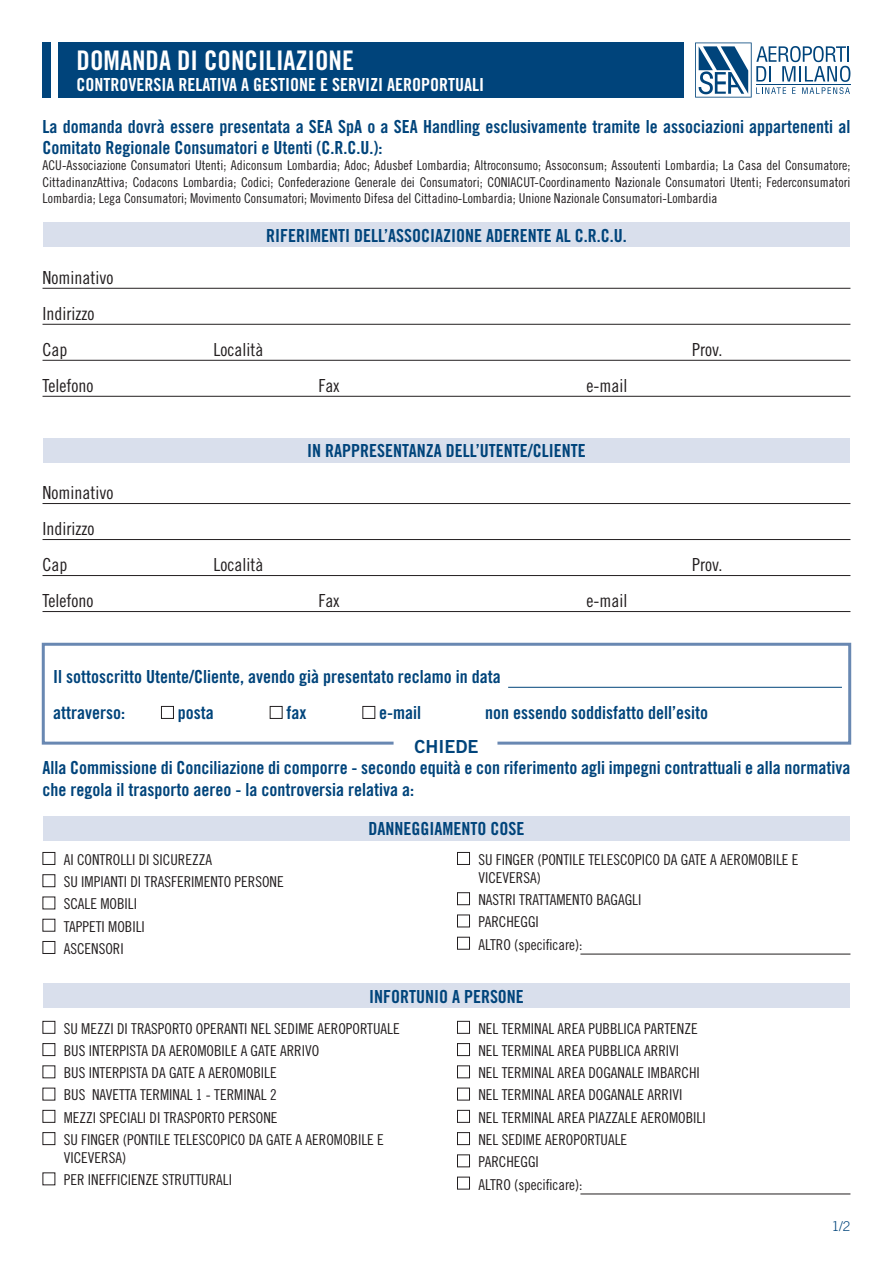
<style>
.page{position:relative;width:893px;height:1263px;background:#fff}
.page>*{position:absolute;margin:0;border:0;box-sizing:border-box;transform-origin:0 0}
.t1{font:27px "Trade Gothic Bold Cond Twenty";color:#fff}
.t2{font:18px/21.6px "Trade Gothic Bold Cond Twenty";color:#00447b}
.t3{font:18px/36px "Trade Gothic Cond Eighteen";color:#231f20}
.t4{font:18px "Trade Gothic Bold Cond Twenty";color:#fff}
.t5{font:18px "Trade Gothic Bold Two";color:#00447b}
.t6{font:15px/22.2px "Trade Gothic Cond Eighteen";color:#231f20}
.t7{font:13.5px/16.2px "Trade Gothic Cond Eighteen";color:#231f20;text-align:justify}
.t8{font:300 13.5px "Trade Gothic";color:#00447b}
</style>
<div class="page">
<svg style="left:41px;top:642px;width:811px;height:103px"></svg>
<svg style="left:695px;top:43px;width:155px;height:55px"></svg>
<div style="left:43px;top:43px;width:8px;height:55px;background:#00447b"></div>
<div style="left:58px;top:43px;width:626px;height:55px;background:#00447b"></div>
<div style="left:43px;top:223px;width:807px;height:24px;background:#d9dfec"></div>
<hr style="left:43px;top:288px;width:807px;height:1px;background:#231f20">
<hr style="left:43px;top:324px;width:807px;height:1px;background:#231f20">
<hr style="left:43px;top:360px;width:807px;height:1px;background:#231f20">
<hr style="left:43px;top:396px;width:807px;height:1px;background:#231f20">
<div style="left:43px;top:438px;width:807px;height:24px;background:#d9dfec"></div>
<hr style="left:43px;top:503px;width:807px;height:1px;background:#231f20">
<hr style="left:43px;top:539px;width:807px;height:1px;background:#231f20">
<hr style="left:43px;top:575px;width:807px;height:1px;background:#231f20">
<hr style="left:43px;top:611px;width:807px;height:1px;background:#231f20">
<div style="left:43px;top:816px;width:807px;height:25px;background:#d9dfec"></div>
<div style="left:43px;top:852px;width:12px;height:13px;border:1px solid #231f20"></div>
<div style="left:43px;top:874px;width:12px;height:13px;border:1px solid #231f20"></div>
<div style="left:43px;top:941px;width:12px;height:13px;border:1px solid #231f20"></div>
<hr style="left:580px;top:954px;width:270px;height:1px;background:#231f20">
<div style="left:457px;top:852px;width:13px;height:13px;border:1px solid #231f20"></div>
<div style="left:457px;top:892px;width:13px;height:13px;border:1px solid #231f20"></div>
<div style="left:457px;top:914px;width:13px;height:13px;border:1px solid #231f20"></div>
<div style="left:457px;top:937px;width:13px;height:12px;border:1px solid #231f20"></div>
<div style="left:43px;top:984px;width:807px;height:24px;background:#d9dfec"></div>
<div style="left:43px;top:1021px;width:12px;height:13px;border:1px solid #231f20"></div>
<div style="left:43px;top:1043px;width:12px;height:13px;border:1px solid #231f20"></div>
<div style="left:43px;top:1110px;width:12px;height:13px;border:1px solid #231f20"></div>
<div style="left:43px;top:1132px;width:12px;height:13px;border:1px solid #231f20"></div>
<hr style="left:580px;top:1194px;width:270px;height:1px;background:#231f20">
<div style="left:457px;top:1021px;width:13px;height:13px;border:1px solid #231f20"></div>
<div style="left:457px;top:1043px;width:13px;height:13px;border:1px solid #231f20"></div>
<div style="left:457px;top:1065px;width:13px;height:13px;border:1px solid #231f20"></div>
<div style="left:457px;top:1088px;width:13px;height:12px;border:1px solid #231f20"></div>
<div style="left:457px;top:1110px;width:13px;height:13px;border:1px solid #231f20"></div>
<div style="left:457px;top:1132px;width:13px;height:13px;border:1px solid #231f20"></div>
<div style="left:457px;top:1154px;width:13px;height:13px;border:1px solid #231f20"></div>
<div style="left:457px;top:1177px;width:13px;height:12px;border:1px solid #231f20"></div>
<hr style="left:508px;top:687px;width:334px;height:1px;background:#00447b">
<div style="left:161px;top:706px;width:13px;height:13px;border:1px solid #231f20"></div>
<div style="left:270px;top:706px;width:13px;height:13px;border:1px solid #231f20"></div>
<div style="left:362px;top:706px;width:13px;height:13px;border:1px solid #231f20"></div>
<h1 class="t1" style="left:77px;top:43px;width:279px">DOMANDA DI CONCILIAZIONE</h1>
<p class="t4" style="left:77px;top:74px;width:409px">CONTROVERSIA RELATIVA A GESTIONE E SERVIZI AEROPORTUALI</p>
<p class="t2" style="left:43px;top:115px;width:809px">La domanda dovrà essere presentata a SEA SpA o a SEA Handling esclusivamente tramite le associazioni appartenenti al<br>Comitato Regionale Consumatori e Utenti (C.R.C.U.):</p>
<p class="t7" style="left:43px;top:157px;width:809px">ACU-Associazione Consumatori Utenti; Adiconsum Lombardia; Adoc; Adusbef Lombardia; Altroconsumo; Assoconsum; Assoutenti Lombardia; La Casa del Consumatore; CittadinanzAttiva; Codacons Lombardia; Codici; Confederazione Generale dei Consumatori; CONIACUT-Coordinamento Nazionale Consumatori Utenti; Federconsumatori Lombardia; Lega Consumatori; Movimento Consumatori; Movimento Difesa del Cittadino-Lombardia; Unione Nazionale Consumatori-Lombardia</p>
<p class="t3" style="left:43px;top:259px;width:72px">Nominativo<br>Indirizzo<br>Cap</p>
<p class="t2" style="left:266px;top:225px;width:362px">RIFERIMENTI DELL’ASSOCIAZIONE ADERENTE AL C.R.C.U.</p>
<p class="t3" style="left:214px;top:331px;width:51px">Località</p>
<p class="t3" style="left:692px;top:331px;width:32px">Prov.</p>
<p class="t3" style="left:43px;top:367px;width:53px">Telefono</p>
<p class="t3" style="left:319px;top:367px;width:22px">Fax</p>
<p class="t3" style="left:587px;top:367px;width:42px">e-mail</p>
<p class="t3" style="left:43px;top:474px;width:72px">Nominativo<br>Indirizzo<br>Cap</p>
<p class="t2" style="left:307px;top:440px;width:280px">IN RAPPRESENTANZA DELL’UTENTE/CLIENTE</p>
<p class="t3" style="left:214px;top:546px;width:51px">Località</p>
<p class="t3" style="left:692px;top:546px;width:32px">Prov.</p>
<p class="t3" style="left:43px;top:582px;width:53px">Telefono</p>
<p class="t3" style="left:319px;top:582px;width:22px">Fax</p>
<p class="t3" style="left:587px;top:582px;width:42px">e-mail</p>
<p class="t2" style="left:53px;top:658px;width:449px;line-height:36px">Il sottoscritto Utente/Cliente, avendo già presentato reclamo in data attraverso:</p>
<p class="t2" style="left:178px;top:701px;width:37px">posta</p>
<p class="t2" style="left:286px;top:701px;width:21px">fax</p>
<p class="t2" style="left:379px;top:701px;width:43px">e-mail</p>
<p class="t2" style="left:485px;top:701px;width:224px">non essendo soddisfatto dell’esito</p>
<p class="t5" style="left:414px;top:735px;width:65px">CHIEDE</p>
<p class="t2" style="left:43px;top:757px;width:809px">Alla Commissione di Conciliazione di comporre - secondo equità e con riferimento agli impegni contrattuali e alla normativa che regola il trasporto aereo - la controversia relativa a:</p>
<p class="t2" style="left:368px;top:818px;width:157px">DANNEGGIAMENTO COSE</p>
<p class="t6" style="left:64px;top:848px;width:221px">AI CONTROLLI DI SICUREZZA<br>SU IMPIANTI DI TRASFERIMENTO PERSONE<br>SCALE MOBILI<br>TAPPETI MOBILI<br>ASCENSORI</p>
<p class="t6" style="left:478px;top:850px;width:322px;line-height:18px">SU FINGER (PONTILE TELESCOPICO DA GATE A AEROMOBILE E<br>VICEVERSA)</p>
<p class="t6" style="left:478px;top:888px;width:165px">NASTRI TRATTAMENTO BAGAGLI<br>PARCHEGGI<br>ALTRO (specificare):</p>
<p class="t2" style="left:369px;top:985px;width:156px">INFORTUNIO A PERSONE</p>
<p class="t6" style="left:64px;top:1017px;width:337px">SU MEZZI DI TRASPORTO OPERANTI NEL SEDIME AEROPORTUALE BUS INTERPISTA DA AEROMOBILE A GATE ARRIVO<br>BUS INTERPISTA DA GATE A AEROMOBILE<br>BUS NAVETTA TERMINAL 1 - TERMINAL 2<br>MEZZI SPECIALI DI TRASPORTO PERSONE<br>SU FINGER (PONTILE TELESCOPICO DA GATE A AEROMOBILE E</p>
<p class="t6" style="left:64px;top:1146px;width:170px">VICEVERSA)<br>PER INEFFICIENZE STRUTTURALI</p>
<p class="t6" style="left:478px;top:1017px;width:229px">NEL TERMINAL AREA PUBBLICA PARTENZE<br>NEL TERMINAL AREA PUBBLICA ARRIVI<br>NEL TERMINAL AREA DOGANALE IMBARCHI<br>NEL TERMINAL AREA DOGANALE ARRIVI<br>NEL TERMINAL AREA PIAZZALE AEROMOBILI<br>NEL SEDIME AEROPORTUALE<br>PARCHEGGI<br>ALTRO (specificare):</p>
<p class="t8" style="left:832px;top:1218px;width:20px">1/2</p>
</div>
